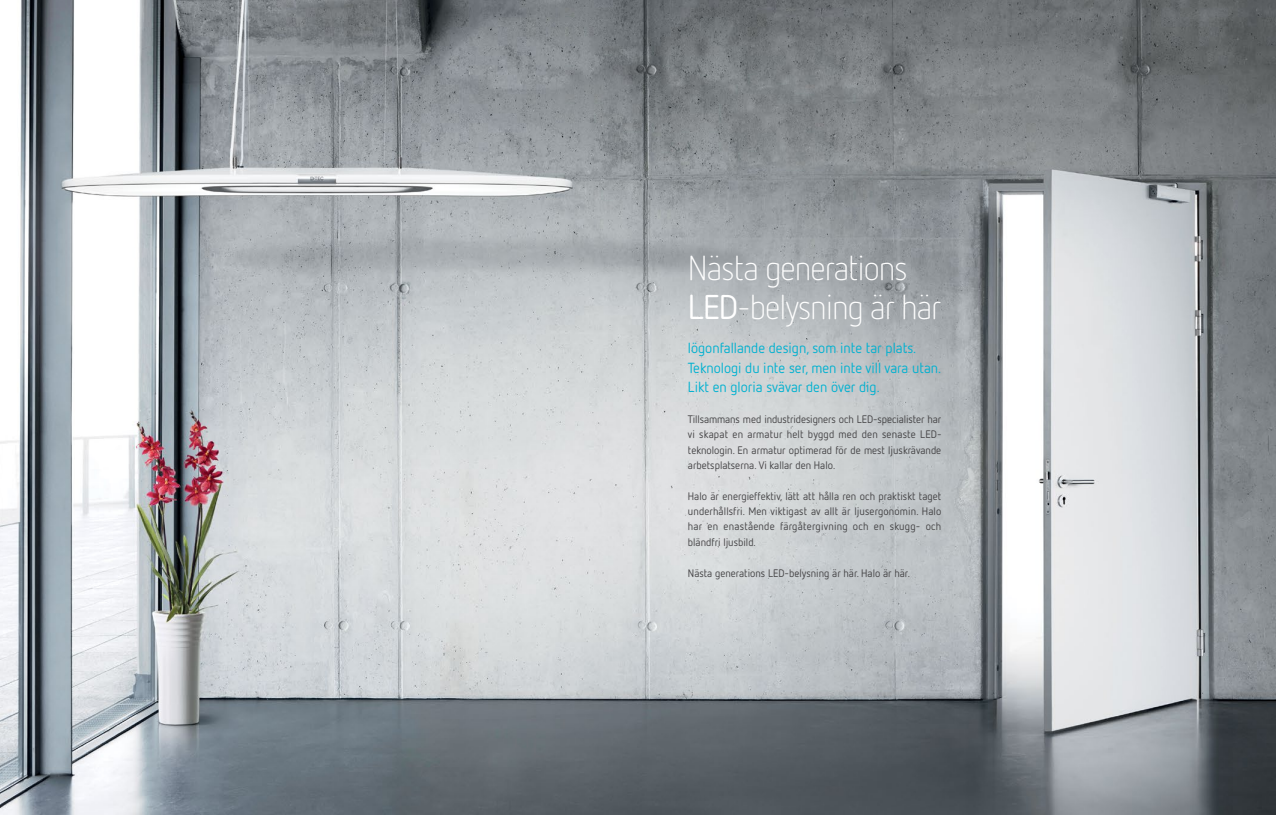
<style>
.page{position:relative;width:1276px;height:815px;background:#fff}
.page>*{position:absolute;margin:0;border:0;box-sizing:border-box;transform-origin:0 0}
.t1{font:300 34.38px/38.1px "Netto";letter-spacing:-.03em;color:#fff}
.t2{font:14.62px/19.4px "Netto";color:#00b1d0}
.t3{font:10.88px/15.4px "Netto";color:#414042;text-align:justify}
.s1{font-weight:400}
</style>
<div class="page">
<img style="left:0;top:0;width:1276px;height:815px">
<p class="t1" style="left:688px;top:248px;width:255px">Nästa generations<br><span class="s1">LED</span>-belysning är här</p>
<p class="t2" style="left:688px;top:338px;width:230px">Iögonfallande design, som inte tar plats.</p>
<p class="t2" style="left:688px;top:357px;width:255px">Teknologi du inte ser, men inte vill vara utan.<br>Likt en gloria svävar den över dig.</p>
<p class="t3" style="left:688px;top:411px;width:255px">Tillsammans med industridesigners och LED-specialister har vi skapat en armatur helt byggd med den senaste LED&shy;teknologin. En armatur optimerad för de mest ljuskrävande arbetsplatserna. Vi kallar den Halo.</p>
<p class="t3" style="left:688px;top:488px;width:255px">Halo är energieffektiv, lätt att hålla ren och praktiskt taget underhållsfri. Men viktigast av allt är ljusergonomin. Halo har en enastående färgåtergivning och en skugg- och bländfri ljusbild.</p>
<p class="t3" style="left:688px;top:565px;width:223px">Nästa generations LED-belysning är här. Halo är här.</p>
</div>
